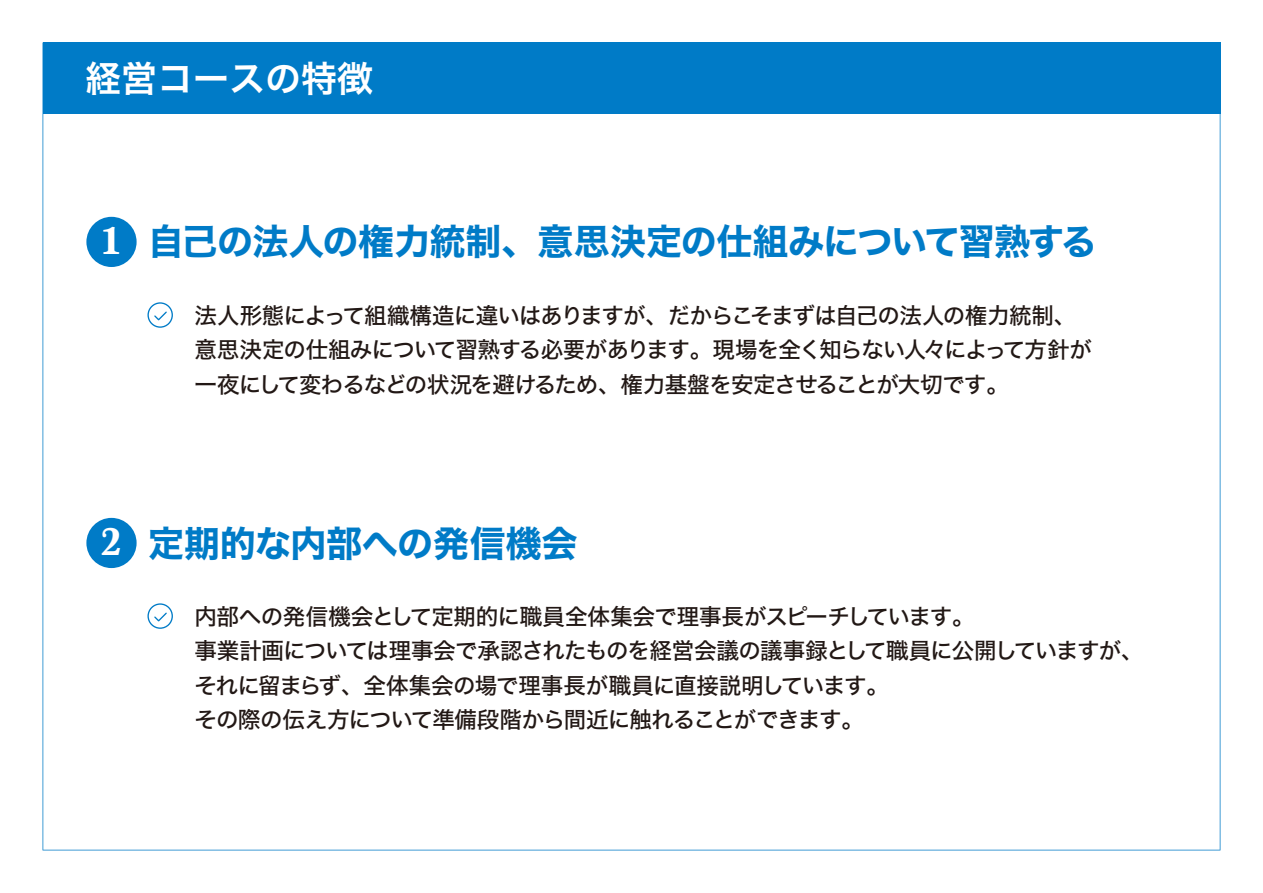
<style>
.page{position:relative;width:1263px;height:893px;background:#fff}
.page>*{position:absolute;margin:0;border:0;box-sizing:border-box;transform-origin:0 0}
.t1{font:36px "Hira Kaku Std N W7";letter-spacing:-.01em;color:#007bc7}
.t2{font:36px "Hira Kaku Std N W6";color:#fff}
.t3{font:22.5px/34.5px "Hira Kaku Std N W5";letter-spacing:-.04em;color:#221815}
.s1{font-family:"Marion";font-weight:700;font-size:40.5px;color:#fff}
</style>
<div class="page">
<div style="left:43px;top:43px;width:1177px;height:71px;background:#007bc7"></div>
<div style="left:86px;top:217px;width:51px;height:50px;background:#007bc7;border-radius:50%"></div>
<div style="left:147px;top:302px;width:26px;height:26px;border:1px solid #007bc7;border-radius:50%"></div>
<svg style="left:154px;top:311px;width:13px;height:10px"></svg>
<div style="left:86px;top:518px;width:51px;height:50px;background:#007bc7;border-radius:50%"></div>
<div style="left:147px;top:603px;width:26px;height:26px;border:1px solid #007bc7;border-radius:50%"></div>
<svg style="left:154px;top:612px;width:13px;height:10px"></svg>
<h1 class="t2" style="left:85px;top:51px;width:289px">経営コースの特徴</h1>
<h1 class="t1" style="left:102px;top:214px;width:996px"><span class="s1">1</span> 自己の法人の権力統制、意思決定の仕組みについて習熟する</h1>
<p class="t3" style="left:194px;top:298px;width:899px">法人形態によって組織構造に違いはありますが、だからこそまずは自己の法人の権力統制、意思決定の仕組みについて習熟する必要があります。現場を全く知らない人々によって方針が一夜にして変わるなどの状況を避けるため、権力基盤を安定させることが大切です。</p>
<h1 class="t1" style="left:101px;top:515px;width:478px"><span class="s1">2</span> 定期的な内部への発信機会</h1>
<p class="t3" style="left:194px;top:599px;width:951px">内部への発信機会として定期的に職員全体集会で理事長がスピーチしています。<br>事業計画については理事会で承認されたものを経営会議の議事録として職員に公開していますが、それに留まらず、全体集会の場で理事長が職員に直接説明しています。<br>その際の伝え方について準備段階から間近に触れることができます。</p>
</div>
